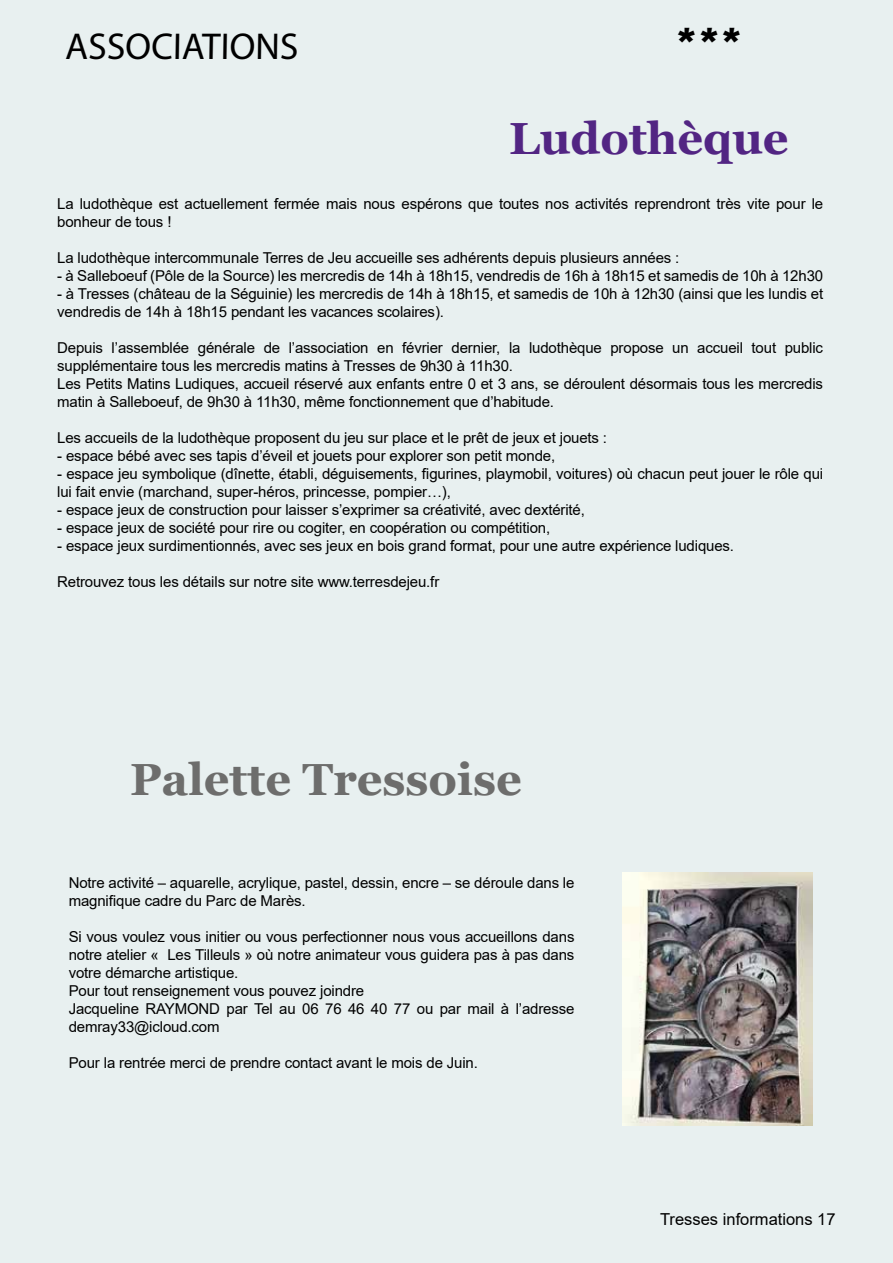
<style>
.page{position:relative;width:893px;height:1263px;background:#e8f0f0}
.page>*{position:absolute;margin:0;border:0;box-sizing:border-box;transform-origin:0 0}
.t1{font:700 45px "Georgia";color:#6d6d6c}
.t2{font:700 45px "Georgia";color:#522583}
.t3{font:700 45px "Eras ITC";color:#000}
.t4{font:37.5px "Myriad Pro";color:#000}
.t5{font:16.5px "Arial";color:#000}
.t6{font:15px/18px "Arial";letter-spacing:-.01em;color:#000}
</style>
<div class="page">
<img style="left:623px;top:873px;width:190px;height:253px">
<h2 class="t4" style="left:65px;top:23px;width:235px">ASSOCIATIONS</h2>
<h1 class="t3" style="left:675px;top:17px;width:70px">***</h1>
<h1 class="t2" style="left:509px;top:109px;width:281px">Ludothèque</h1>
<p class="t6" style="left:57px;top:194px;width:768px">La ludothèque est actuellement fermée mais nous espérons que toutes nos activités reprendront très vite pour le bonheur de tous !</p>
<p class="t6" style="left:57px;top:248px;width:624px">La ludothèque intercommunale Terres de Jeu accueille ses adhérents depuis plusieurs années :</p>
<p class="t6" style="left:57px;top:266px;width:767px">- à Salleboeuf (Pôle de la Source) les mercredis de 14h à 18h15, vendredis de 16h à 18h15 et samedis de 10h à 12h30</p>
<p class="t6" style="left:57px;top:284px;width:767px">- à Tresses (château de la Séguinie) les mercredis de 14h à 18h15, et samedis de 10h à 12h30 (ainsi que les lundis et vendredis de 14h à 18h15 pendant les vacances scolaires).</p>
<p class="t6" style="left:57px;top:338px;width:767px">Depuis l’assemblée générale de l’association en février dernier, la ludothèque propose un accueil tout public supplémentaire tous les mercredis matins à Tresses de 9h30 à 11h30.<br>Les Petits Matins Ludiques, accueil réservé aux enfants entre 0 et 3 ans, se déroulent désormais tous les mercredis matin à Salleboeuf, de 9h30 à 11h30, même fonctionnement que d’habitude.</p>
<p class="t6" style="left:57px;top:428px;width:551px">Les accueils de la ludothèque proposent du jeu sur place et le prêt de jeux et jouets :</p>
<p class="t6" style="left:57px;top:446px;width:500px">- espace bébé avec ses tapis d’éveil et jouets pour explorer son petit monde,</p>
<p class="t6" style="left:57px;top:464px;width:767px">- espace jeu symbolique (dînette, établi, déguisements, figurines, playmobil, voitures) où chacun peut jouer le rôle qui lui fait envie (marchand, super-héros, princesse, pompier…),</p>
<p class="t6" style="left:57px;top:500px;width:529px">- espace jeux de construction pour laisser s’exprimer sa créativité, avec dextérité,</p>
<p class="t6" style="left:57px;top:518px;width:495px">- espace jeux de société pour rire ou cogiter, en coopération ou compétition,</p>
<p class="t6" style="left:57px;top:536px;width:678px">- espace jeux surdimentionnés, avec ses jeux en bois grand format, pour une autre expérience ludiques.</p>
<p class="t6" style="left:57px;top:572px;width:384px">Retrouvez tous les détails sur notre site www.terresdejeu.fr</p>
<h1 class="t1" style="left:130px;top:751px;width:393px">Palette Tressoise</h1>
<p class="t6" style="left:69px;top:874px;width:507px">Notre activité – aquarelle, acrylique, pastel, dessin, encre – se déroule dans le magnifique cadre du Parc de Marès.</p>
<p class="t6" style="left:69px;top:928px;width:507px">Si vous voulez vous initier ou vous perfectionner nous vous accueillons dans notre atelier « Les Tilleuls » où notre animateur vous guidera pas à pas dans votre démarche artistique.<br>Pour tout renseignement vous pouvez joindre<br>Jacqueline RAYMOND par Tel au 06 76 46 40 77 ou par mail à l’adresse demray33@icloud.com</p>
<p class="t6" style="left:69px;top:1054px;width:411px">Pour la rentrée merci de prendre contact avant le mois de Juin.</p>
<p class="t5" style="left:660px;top:1208px;width:177px">Tresses informations 17</p>
</div>
